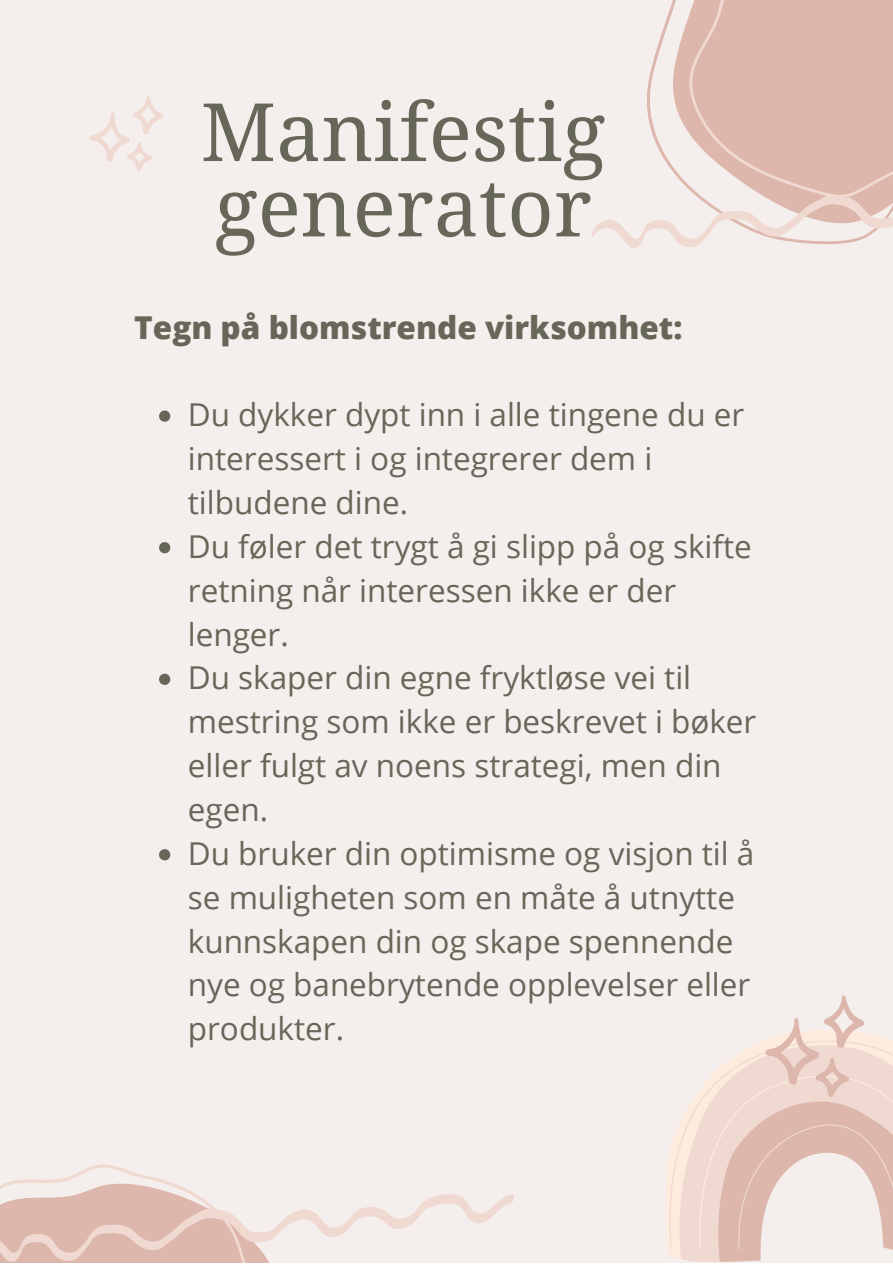
<style>
.page{position:relative;width:893px;height:1264px;background:#fff}
.page>*{position:absolute;margin:0;border:0;box-sizing:border-box;transform-origin:0 0}
.t1{font:80.4px/75.3px "Droid Serif";color:#666758}
.t2{font:31.5px/43.8px "Open Sans";color:#666758}
.t3{font:800 31.5px "Open Sans";color:#666758}
</style>
<div class="page">
<div style="left:0;top:0;width:892px;height:1262px;background:#f4eeed"></div>
<svg style="left:591px;top:0;width:301px;height:248px"></svg>
<svg style="left:0;top:1164px;width:514px;height:98px"></svg>
<svg style="left:668px;top:1070px;width:50px;height:191px;fill:#f3ded4"></svg>
<svg style="left:718px;top:995px;width:174px;height:266px"></svg>
<svg style="left:89px;top:95px;width:74px;height:76px"></svg>
<svg style="left:159px;top:410px;width:11px;height:12px"></svg>
<svg style="left:159px;top:542px;width:11px;height:11px"></svg>
<svg style="left:159px;top:673px;width:11px;height:12px"></svg>
<svg style="left:159px;top:849px;width:11px;height:11px"></svg>
<h1 class="t1" style="left:200px;top:95px;width:406px">Manifestig generator</h1>
<p class="t3" style="left:134px;top:305px;width:549px">Tegn på blomstrende virksomhet:</p>
<p class="t2" style="left:188px;top:392px;width:570px">Du dykker dypt inn i alle tingene du er interessert i og integrerer dem i tilbudene dine.<br>Du føler det trygt å gi slipp på og skifte retning når interessen ikke er der lenger.<br>Du skaper din egne fryktløse vei til mestring som ikke er beskrevet i bøker eller fulgt av noens strategi, men din egen.<br>Du bruker din optimisme og visjon til å se muligheten som en måte å utnytte kunnskapen din og skape spennende nye og banebrytende opplevelser eller produkter.</p>
</div>
